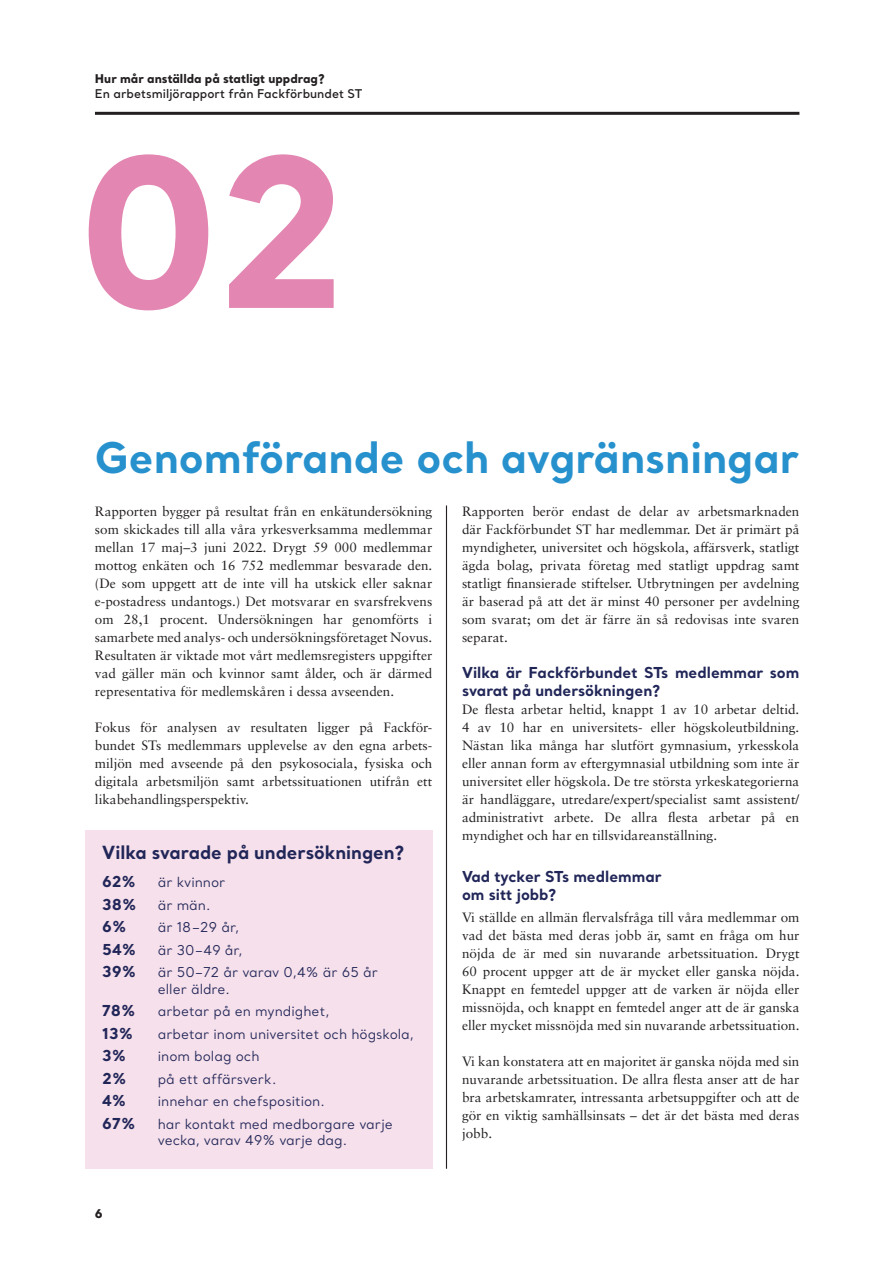
<style>
.page{position:relative;width:893px;height:1263px;background:#fff}
.page>*{position:absolute;margin:0;border:0;box-sizing:border-box;transform-origin:0 0}
.Innehåll_-_underrubr{font:700 205.5px "Santral";color:#e387b2}
.Innehåll_-_underrubr-2{font:700 42px "Santral";color:#2791cd}
.Innehåll_-_underrubr-3{font:700 18px "Santral";color:#212658}
.Innehåll_-_underrubr-4{font:700 15px/18px "Santral";color:#212658}
.Innehåll_-_underrubr-5{font:13.5px/18px "Sabon LT Pro";color:#231f20;text-align:justify}
.Innehåll_-_underrubr-6{font:13.5px "Santral";color:#212658}
.t1{font:600 12px "Santral";color:#231f20}
.t2{font:800 12px "Santral";color:#231f20}
</style>
<div class="page">
<hr style="left:95px;top:112px;width:704px;height:3px;background:#231f20">
<div style="left:85px;top:831px;width:347px;height:338px;background:#f6e0eb"></div>
<hr style="left:446px;top:505px;width:1px;height:664px;background:#231f20">
<p class="t2" style="left:95px;top:71px;width:231px">Hur mår anställda på statligt uppdrag?</p>
<p class="t1" style="left:95px;top:85px;width:269px">En arbetsmiljörapport från Fackförbundet ST</p>
<p class="Innehåll_-_underrubr" style="left:77px;top:92px;width:273px">02</p>
<p class="Innehåll_-_underrubr-2" style="left:95px;top:429px;width:706px">Genomförande och avgränsningar</p>
<p class="Innehåll_-_underrubr-5" style="left:95px;top:502px;width:339px">Rapporten bygger på resultat från en enkätundersökning som skickades till alla våra yrkesverksamma medlemmar mellan 17 maj–3 juni 2022. Drygt 59 000 medlemmar mottog enkäten och 16 752 medlemmar besvarade den. (De som uppgett att de inte vill ha utskick eller saknar e-postadress undantogs.) Det motsvarar en svarsfrekvens om 28,1 procent. Undersökningen har genomförts i samarbete med analys- och undersökningsföretaget Novus.<br>Resultaten är viktade mot vårt medlemsregisters uppgifter vad gäller män och kvinnor samt ålder, och är därmed representativa för medlemskåren i dessa avseenden.</p>
<p class="Innehåll_-_underrubr-5" style="left:95px;top:718px;width:339px">Fokus för analysen av resultaten ligger på Fackför&shy;bundet STs medlemmars upplevelse av den egna arbets&shy;miljön med avseende på den psykosociala, fysiska och digitala arbetsmiljön samt arbetssituationen utifrån ett likabehandlingsperspektiv.</p>
<p class="Innehåll_-_underrubr-5" style="left:462px;top:502px;width:339px">Rapporten berör endast de delar av arbetsmarknaden där Fackförbundet ST har medlemmar. Det är primärt på myndigheter, universitet och högskola, affärsverk, statligt ägda bolag, privata företag med statligt uppdrag samt statligt finansierade stiftelser. Utbrytningen per avdelning är baserad på att det är minst 40 personer per avdelning som svarat; om det är färre än så redovisas inte svaren separat.</p>
<p class="Innehåll_-_underrubr-4" style="left:462px;top:663px;width:339px">Vilka är Fackförbundet STs medlemmar som svarat på undersökningen?</p>
<p class="Innehåll_-_underrubr-5" style="left:462px;top:700px;width:339px">De flesta arbetar heltid, knappt 1 av 10 arbetar deltid.<br>4 av 10 har en universitets- eller högskoleutbildning.<br>Nästan lika många har slutfört gymnasium, yrkesskola eller annan form av eftergymnasial utbildning som inte är universitet eller högskola. De tre största yrkeskategorierna är handläggare, utredare/expert/specialist samt assistent/ administrativt arbete. De allra flesta arbetar på en myndighet och har en tillsvidareanställning.</p>
<p class="Innehåll_-_underrubr-3" style="left:102px;top:840px;width:303px">Vilka svarade på undersökningen?</p>
<p class="Innehåll_-_underrubr-4" style="left:102px;top:872px;width:35px">62%</p>
<p class="Innehåll_-_underrubr-6" style="left:158px;top:874px;width:69px">är kvinnor</p>
<p class="Innehåll_-_underrubr-4" style="left:102px;top:895px;width:36px">38%</p>
<p class="Innehåll_-_underrubr-6" style="left:158px;top:896px;width:54px">är män.</p>
<p class="Innehåll_-_underrubr-4" style="left:102px;top:917px;width:26px">6%</p>
<p class="Innehåll_-_underrubr-6" style="left:158px;top:919px;width:83px">är 18–29 år,</p>
<p class="Innehåll_-_underrubr-4" style="left:102px;top:940px;width:35px">54%</p>
<p class="Innehåll_-_underrubr-6" style="left:158px;top:941px;width:86px">är 30–49 år,</p>
<p class="Innehåll_-_underrubr-4" style="left:102px;top:962px;width:35px">39%</p>
<p class="Innehåll_-_underrubr-6" style="left:158px;top:964px;width:222px">är 50–72 år varav 0,4% är 65 år</p>
<p class="Innehåll_-_underrubr-6" style="left:158px;top:980px;width:74px">eller äldre.</p>
<p class="Innehåll_-_underrubr-4" style="left:102px;top:1001px;width:35px">78%</p>
<p class="Innehåll_-_underrubr-6" style="left:158px;top:1003px;width:173px">arbetar på en myndighet,</p>
<p class="Innehåll_-_underrubr-4" style="left:102px;top:1024px;width:32px">13%</p>
<p class="Innehåll_-_underrubr-6" style="left:158px;top:1025px;width:257px">arbetar inom universitet och högskola,</p>
<p class="Innehåll_-_underrubr-4" style="left:102px;top:1046px;width:26px">3%</p>
<p class="Innehåll_-_underrubr-6" style="left:158px;top:1048px;width:103px">inom bolag och</p>
<p class="Innehåll_-_underrubr-4" style="left:102px;top:1069px;width:26px">2%</p>
<p class="Innehåll_-_underrubr-6" style="left:158px;top:1070px;width:120px">på ett affärsverk.</p>
<p class="Innehåll_-_underrubr-4" style="left:102px;top:1091px;width:26px">4%</p>
<p class="Innehåll_-_underrubr-6" style="left:158px;top:1093px;width:169px">innehar en chefsposition.</p>
<p class="Innehåll_-_underrubr-4" style="left:102px;top:1114px;width:35px">67%</p>
<p class="Innehåll_-_underrubr-6" style="left:158px;top:1115px;width:237px">har kontakt med medborgare varje</p>
<p class="Innehåll_-_underrubr-6" style="left:158px;top:1132px;width:191px">vecka, varav 49% varje dag.</p>
<p class="Innehåll_-_underrubr-4" style="left:462px;top:867px;width:201px">Vad tycker STs medlemmar</p>
<p class="Innehåll_-_underrubr-4" style="left:462px;top:885px;width:96px">om sitt jobb?</p>
<p class="Innehåll_-_underrubr-5" style="left:462px;top:908px;width:339px">Vi ställde en allmän flervalsfråga till våra medlemmar om vad det bästa med deras jobb är, samt en fråga om hur nöjda de är med sin nuvarande arbetssituation. Drygt 60 procent uppger att de är mycket eller ganska nöjda.<br>Knappt en femtedel uppger att de varken är nöjda eller missnöjda, och knappt en femtedel anger att de är ganska eller mycket missnöjda med sin nuvarande arbetssituation.</p>
<p class="Innehåll_-_underrubr-5" style="left:462px;top:1052px;width:339px">Vi kan konstatera att en majoritet är ganska nöjda med sin nuvarande arbetssituation. De allra flesta anser att de har bra arbetskamrater, intressanta arbetsuppgifter och att de gör en viktig samhällsinsats – det är det bästa med deras jobb.</p>
<p class="t2" style="left:95px;top:1205px;width:10px">6</p>
</div>
